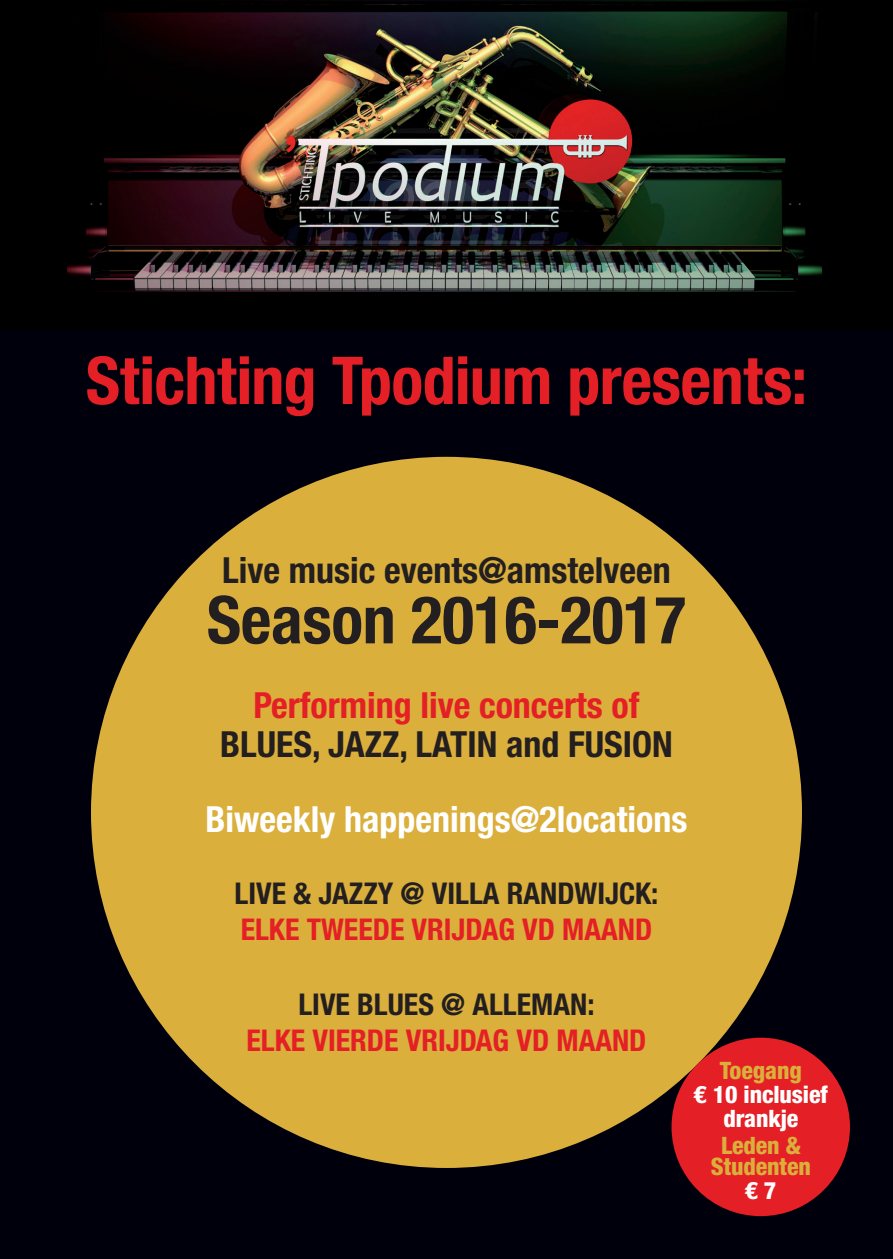
<style>
.page{position:relative;width:893px;height:1259px;background:#fff}
.page>*{position:absolute;margin:0;border:0;box-sizing:border-box;transform-origin:0 0}
.t1{font:700 condensed 66px "Helvetica Neue LT Std";letter-spacing:-.01em;color:#e41f25}
.t2{font:700 condensed 66px "Helvetica Neue LT Std";letter-spacing:-.005em;color:#231f20}
.t3{font:700 condensed 36px "Helvetica Neue LT Std";color:#231f20}
.t4{font:700 condensed 36px "Helvetica Neue LT Std";color:#fff}
.t5{font:700 condensed 36px "Helvetica Neue LT Std";color:#e41f25}
.t6{font:700 condensed 30px "Helvetica Neue LT Std";color:#e41f25}
.t7{font:700 condensed 30px "Helvetica Neue LT Std";color:#231f20}
.t8{font:800 condensed 24px/21px "Helvetica Neue LT Std";letter-spacing:-.005em;color:#dbaf3b;text-align:center}
.t9{font:800 condensed 24px/24px "Helvetica Neue LT Std";letter-spacing:-.005em;color:#fff;text-align:center}
</style>
<div class="page">
<img style="left:0;top:0;width:893px;height:330px">
<div style="left:0;top:330px;width:893px;height:929px;background:#00000d"></div>
<div style="left:91px;top:457px;width:711px;height:711px;background:#dbaf3b;border-radius:50%"></div>
<div style="left:671px;top:1037px;width:179px;height:179px;background:#e41f25;border-radius:50%"></div>
<h1 class="t1" style="left:86px;top:340px;width:723px">Stichting Tpodium presents:</h1>
<p class="t3" style="left:222px;top:549px;width:450px">Live music events@amstelveen</p>
<h1 class="t2" style="left:207px;top:580px;width:481px">Season 2016-2017</h1>
<p class="t5" style="left:253px;top:684px;width:388px">Performing live concerts of</p>
<p class="t3" style="left:220px;top:723px;width:454px">BLUES, JAZZ, LATIN and FUSION</p>
<p class="t4" style="left:206px;top:798px;width:483px">Biweekly happenings@2locations</p>
<p class="t7" style="left:235px;top:875px;width:425px">LIVE &amp; JAZZY @ VILLA RANDWIJCK:</p>
<p class="t6" style="left:241px;top:911px;width:413px">ELKE TWEEDE VRIJDAG VD MAAND</p>
<p class="t7" style="left:298px;top:986px;width:298px">LIVE BLUES @ ALLEMAN:</p>
<p class="t6" style="left:246px;top:1022px;width:401px">ELKE VIERDE VRIJDAG VD MAAND</p>
<p class="t8" style="left:720px;top:1059px;width:83px">Toegang</p>
<p class="t9" style="left:694px;top:1081px;width:135px">€ 10 inclusief drankje</p>
<p class="t8" style="left:711px;top:1134px;width:101px">Leden &amp;<br>Studenten</p>
<p class="t9" style="left:745px;top:1177px;width:32px">€ 7</p>
</div>
